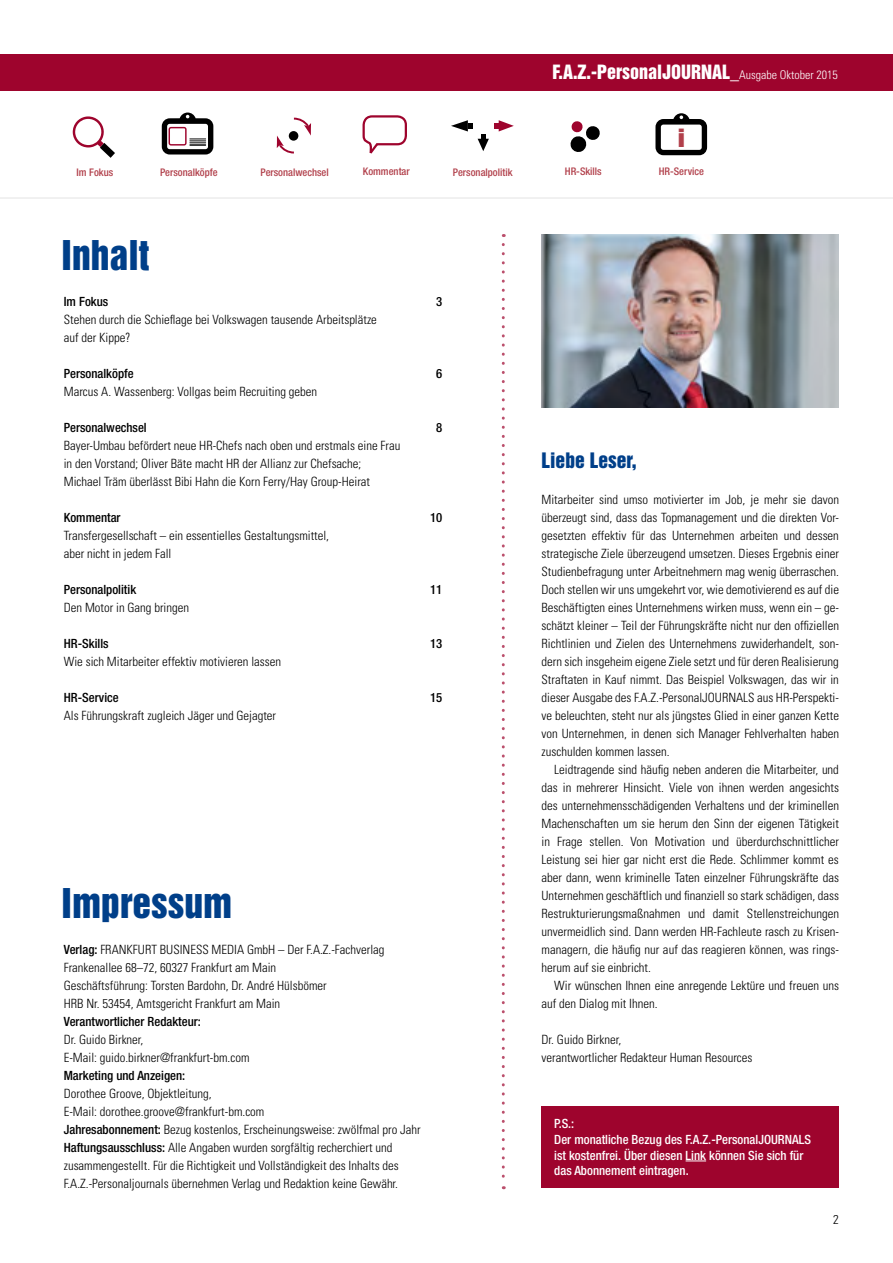
<style>
.page{position:relative;width:893px;height:1263px;background:#fff}
.page>*{position:absolute;margin:0;border:0;box-sizing:border-box;transform-origin:0 0}
.t1{font:37.5px "Helvetica Inserat LT Std";color:#003f89}
.t2{font:900 condensed 25.5px "Helvetica Neue LT Std";color:#b13f4a}
.t3{font:19.5px "Helvetica Inserat LT Std";color:#003f89}
.t4{font:18px "Helvetica Inserat LT Std";color:#fff}
.t5{font:300 condensed 12.75px/18px "Univers LT Std";color:#000}
.t6{font:500 condensed 12.75px "Helvetica Neue LT Std";color:#000}
.t7{font:500 condensed 12.75px/15.8px "Helvetica Neue LT Std";color:#fff}
.t8{font:500 condensed 10.5px "Helvetica Neue LT Std";color:#b13f4a}
.s1{font-family:"Univers LT Std";font-weight:300;font-stretch:condensed;font-size:12px}
.s2{font-family:"Helvetica Neue LT Std";font-weight:500}
</style>
<div class="page">
<svg style="left:73px;top:116px;width:42px;height:42px"></svg>
<svg style="left:362px;top:115px;width:45px;height:39px"></svg>
<svg style="left:451px;top:120px;width:63px;height:31px"></svg>
<svg style="left:162px;top:113px;width:51px;height:41px"></svg>
<svg style="left:277px;top:118px;width:34px;height:36px"></svg>
<div style="left:289px;top:131px;width:9px;height:10px;background:#000;border-radius:50%"></div>
<svg style="left:570px;top:121px;width:30px;height:31px"></svg>
<hr style="left:0;top:197px;width:893px;height:2px;background:#dadada">
<svg style="left:655px;top:113px;width:52px;height:42px"></svg>
<div style="left:0;top:54px;width:893px;height:36px;background:#9e042d"></div>
<img style="left:541px;top:234px;width:298px;height:173px">
<svg style="left:502px;top:244px;width:3px;height:945px"></svg>
<div style="left:541px;top:1106px;width:298px;height:82px;background:#9e042d"></div>
<svg style="left:686px;top:1160px;width:20px;height:1px"></svg>
<h3 class="t4" style="left:553px;top:61px;width:287px">F.A.Z.-PersonalJOURNAL_<span class="s1">Ausgabe Oktober 2015</span></h3>
<h2 class="t2" style="left:678px;top:121px;width:8px">i</h2>
<p class="t8" style="left:77px;top:166px;width:38px">Im Fokus</p>
<p class="t8" style="left:160px;top:166px;width:59px">Personalköpfe</p>
<p class="t8" style="left:260px;top:166px;width:70px">Personalwechsel</p>
<p class="t8" style="left:363px;top:165px;width:48px">Kommentar</p>
<p class="t8" style="left:453px;top:166px;width:61px">Personalpolitik</p>
<p class="t8" style="left:565px;top:165px;width:38px">HR-Skills</p>
<p class="t8" style="left:659px;top:165px;width:47px">HR-Service</p>
<h1 class="t1" style="left:62px;top:233px;width:89px">Inhalt</h1>
<p class="t6" style="left:64px;top:294px;width:46px">Im Fokus</p>
<p class="t6" style="left:436px;top:294px;width:8px">3</p>
<p class="t5" style="left:64px;top:311px;width:315px">Stehen durch die Schieflage bei Volkswagen tausende Arbeitsplätze auf der Kippe?</p>
<p class="t6" style="left:64px;top:366px;width:71px">Personalköpfe</p>
<p class="t6" style="left:436px;top:366px;width:8px">6</p>
<p class="t5" style="left:64px;top:383px;width:255px">Marcus A. Wassenberg: Vollgas beim Recruiting geben</p>
<p class="t6" style="left:64px;top:420px;width:85px">Personalwechsel</p>
<p class="t6" style="left:436px;top:420px;width:8px">8</p>
<p class="t5" style="left:64px;top:437px;width:338px">Bayer-Umbau befördert neue HR-Chefs nach oben und erstmals eine Frau in den Vorstand; Oliver Bäte macht HR der Allianz zur Chefsache;<br>Michael Träm überlässt Bibi Hahn die Korn Ferry/Hay Group-Heirat</p>
<p class="t6" style="left:64px;top:510px;width:58px">Kommentar</p>
<p class="t6" style="left:430px;top:510px;width:14px">10</p>
<p class="t5" style="left:64px;top:527px;width:267px">Transfergesellschaft – ein essentielles Gestaltungsmittel, aber nicht in jedem Fall</p>
<p class="t6" style="left:64px;top:582px;width:74px">Personalpolitik</p>
<p class="t6" style="left:430px;top:582px;width:14px">11</p>
<p class="t5" style="left:64px;top:599px;width:127px">Den Motor in Gang bringen</p>
<p class="t6" style="left:64px;top:636px;width:46px">HR-Skills</p>
<p class="t6" style="left:430px;top:636px;width:14px">13</p>
<p class="t5" style="left:64px;top:653px;width:219px">Wie sich Mitarbeiter effektiv motivieren lassen</p>
<p class="t6" style="left:64px;top:690px;width:57px">HR-Service</p>
<p class="t6" style="left:430px;top:690px;width:14px">15</p>
<p class="t5" style="left:64px;top:707px;width:214px">Als Führungskraft zugleich Jäger und Gejagter</p>
<h1 class="t1" style="left:62px;top:881px;width:172px">Impressum</h1>
<p class="t5" style="left:64px;top:941px;width:322px"><span class="s2">Verlag:</span> FRANKFURT BUSINESS MEDIA GmbH – Der F.A.Z.-Fachverlag Frankenallee 68–72, 60327 Frankfurt am Main<br>Geschäftsführung: Torsten Bardohn, Dr. André Hülsbömer<br>HRB Nr. 53454, Amtsgericht Frankfurt am Main</p>
<p class="t6" style="left:64px;top:1014px;width:139px">Verantwortlicher Redakteur:</p>
<p class="t5" style="left:64px;top:1031px;width:187px">Dr. Guido Birkner,<br>E-Mail: guido.birkner@frankfurt-bm.com</p>
<p class="t6" style="left:64px;top:1068px;width:123px">Marketing und Anzeigen:</p>
<p class="t5" style="left:64px;top:1085px;width:358px">Dorothee Groove, Objektleitung,<br>E-Mail: dorothee.groove@frankfurt-bm.com<br><span class="s2">Jahresabonnement:</span> Bezug kostenlos, Erscheinungsweise: zwölfmal pro Jahr <span class="s2">Haftungsausschluss:</span> Alle Angaben wurden sorgfältig recherchiert und zusammengestellt. Für die Richtigkeit und Vollständigkeit des Inhalts des F.A.Z.-Personaljournals übernehmen Verlag und Redaktion keine Gewähr.</p>
<h3 class="t3" style="left:541px;top:449px;width:97px">Liebe Leser,</h3>
<p class="t5" style="left:541px;top:491px;width:299px;text-align:justify">Mitarbeiter sind umso motivierter im Job, je mehr sie davon überzeugt sind, dass das Topmanagement und die direkten Vor&shy;gesetzten effektiv für das Unternehmen arbeiten und dessen strategische Ziele überzeugend umsetzen. Dieses Ergebnis einer Studienbefragung unter Arbeitnehmern mag wenig überraschen.<br>Doch stellen wir uns umgekehrt vor, wie demotivierend es auf die Beschäftigten eines Unternehmens wirken muss, wenn ein – ge&shy;schätzt kleiner – Teil der Führungskräfte nicht nur den offiziellen Richtlinien und Zielen des Unternehmens zuwiderhandelt, son&shy;dern sich insgeheim eigene Ziele setzt und für deren Realisierung Straftaten in Kauf nimmt. Das Beispiel Volkswagen, das wir in dieser Ausgabe des F.A.Z.-PersonalJOURNALS aus HR-Perspekti&shy;ve beleuchten, steht nur als jüngstes Glied in einer ganzen Kette von Unternehmen, in denen sich Manager Fehlverhalten haben zuschulden kommen lassen.</p>
<p class="t5" style="left:541px;top:761px;width:299px;text-align:justify;text-indent:13px">Leidtragende sind häufig neben anderen die Mitarbeiter, und das in mehrerer Hinsicht. Viele von ihnen werden angesichts des unternehmensschädigenden Verhaltens und der kriminellen Machenschaften um sie herum den Sinn der eigenen Tätigkeit in Frage stellen. Von Motivation und überdurchschnittlicher Leistung sei hier gar nicht erst die Rede. Schlimmer kommt es aber dann, wenn kriminelle Taten einzelner Führungskräfte das Unternehmen geschäftlich und finanziell so stark schädigen, dass Restrukturierungsmaßnahmen und damit Stellenstreichungen unvermeidlich sind. Dann werden HR-Fachleute rasch zu Krisen&shy;managern, die häufig nur auf das reagieren können, was rings&shy;herum auf sie einbricht.</p>
<p class="t5" style="left:541px;top:977px;width:299px;text-indent:13px">Wir wünschen Ihnen eine anregende Lektüre und freuen uns auf den Dialog mit Ihnen.</p>
<p class="t5" style="left:541px;top:1031px;width:213px">Dr. Guido Birkner,<br>verantwortlicher Redakteur Human Resources</p>
<p class="t7" style="left:554px;top:1116px;width:258px">P.S.:<br>Der monatliche Bezug des F.A.Z.-PersonalJOURNALS ist kostenfrei. Über diesen Link können Sie sich für das Abonnement eintragen.</p>
<p class="t5" style="left:833px;top:1211px;width:7px">2</p>
</div>
